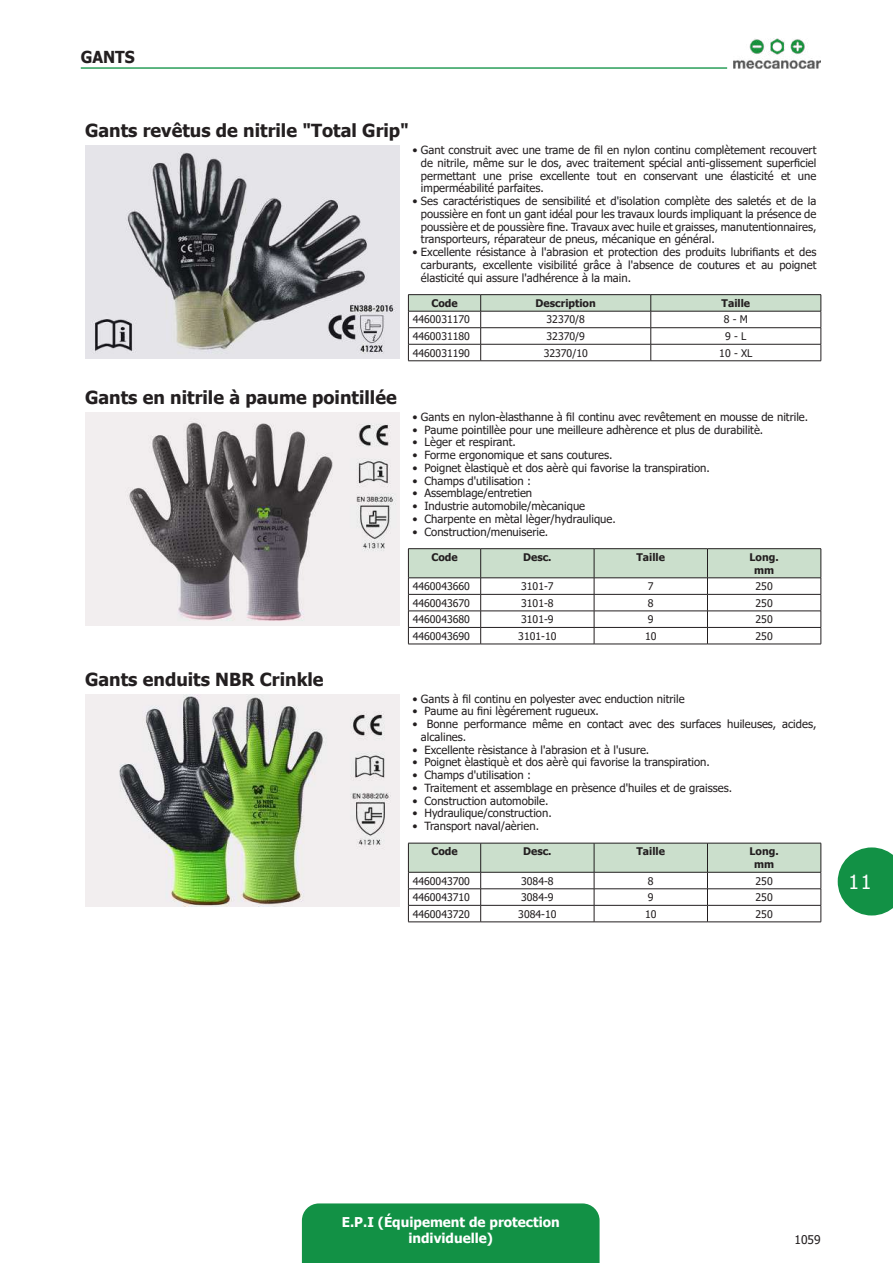
<style>
.page{position:relative;width:893px;height:1263px;background:#fff}
.page>*{position:absolute;margin:0;border:0;box-sizing:border-box;transform-origin:0 0}
.t1{font:19.5px "Tahoma";color:#fff}
.t2{font:700 18px "Tahoma";color:#231f20}
.t3{font:700 16.5px "Tahoma";color:#231f20;scale:.95 1}
.t4{font:700 13.5px/16.2px "Tahoma";color:#fff;text-align:center}
.t5{font:12px "Tahoma";color:#231f20}
.t6{font:11.25px/12.8px "Tahoma";color:#231f20;text-align:justify}
.t7{font:10.5px "Tahoma";color:#231f20}
.t8{font:700 10.5px/12.6px "Tahoma";color:#231f20;text-align:center}
</style>
<div class="page">
<div style="left:302px;top:1203px;width:298px;height:60px;background:#129145"></div>
<svg style="left:838px;top:847px;width:55px;height:68px;background:#37a262"></svg>
<img style="left:733px;top:38px;width:88px;height:31px">
<hr style="left:81px;top:67px;width:646px;height:2px;background:#2a9e59">
<img style="left:85px;top:146px;width:314px;height:212px">
<hr style="left:408px;top:294px;width:73px;height:1px;background:#231f20">
<hr style="left:481px;top:294px;width:170px;height:1px;background:#231f20">
<hr style="left:651px;top:294px;width:170px;height:1px;background:#231f20">
<svg style="left:408px;top:295px;width:414px;height:66px"></svg>
<hr style="left:408px;top:360px;width:73px;height:1px;background:#231f20">
<hr style="left:481px;top:360px;width:170px;height:1px;background:#231f20">
<hr style="left:651px;top:360px;width:170px;height:1px;background:#231f20">
<img style="left:85px;top:412px;width:314px;height:213px">
<hr style="left:408px;top:548px;width:73px;height:1px;background:#231f20">
<hr style="left:481px;top:548px;width:113px;height:1px;background:#231f20">
<hr style="left:594px;top:548px;width:113px;height:1px;background:#231f20">
<hr style="left:707px;top:548px;width:114px;height:1px;background:#231f20">
<svg style="left:408px;top:549px;width:414px;height:95px"></svg>
<hr style="left:408px;top:644px;width:73px;height:1px;background:#231f20">
<hr style="left:481px;top:644px;width:113px;height:1px;background:#231f20">
<hr style="left:594px;top:644px;width:113px;height:1px;background:#231f20">
<hr style="left:707px;top:644px;width:114px;height:1px;background:#231f20">
<img style="left:85px;top:694px;width:314px;height:213px">
<svg style="left:408px;top:843px;width:414px;height:79px"></svg>
<hr style="left:408px;top:922px;width:73px;height:1px;background:#231f20">
<hr style="left:481px;top:922px;width:113px;height:1px;background:#231f20">
<hr style="left:594px;top:922px;width:113px;height:1px;background:#231f20">
<hr style="left:707px;top:922px;width:114px;height:1px;background:#231f20">
<h3 class="t3" style="left:81px;top:45px;width:56px">Gants</h3>
<h2 class="t2" style="left:85px;top:118px;width:325px">Gants revêtus de nitrile "Total Grip"</h2>
<h2 class="t2" style="left:85px;top:385px;width:313px">Gants en nitrile à paume pointillée</h2>
<h2 class="t2" style="left:85px;top:666px;width:240px">Gants enduits NBR Crinkle</h2>
<p class="t6" style="left:421px;top:144px;width:397px;text-indent:-9px">• Gant construit avec une trame de fil en nylon continu complètement recouvert de nitrile, même sur le dos, avec traitement spécial anti-glissement superficiel permettant une prise excellente tout en conservant une élasticité et une imperméabilité parfaites.</p>
<p class="t6" style="left:421px;top:195px;width:397px;text-indent:-9px">• Ses caractéristiques de sensibilité et d'isolation complète des saletés et de la poussière en font un gant idéal pour les travaux lourds impliquant la présence de poussière et de poussière fine. Travaux avec huile et graisses, manutentionnaires, transporteurs, réparateur de pneus, mécanique en général.</p>
<p class="t6" style="left:421px;top:246px;width:397px;text-indent:-9px">• Excellente résistance à l'abrasion et protection des produits lubrifiants et des carburants, excellente visibilité grâce à l'absence de coutures et au poignet élasticité qui assure l'adhérence à la main.</p>
<p class="t8" style="left:431px;top:297px;width:28px">Code</p>
<p class="t8" style="left:536px;top:297px;width:62px">Description</p>
<p class="t8" style="left:722px;top:297px;width:30px">Taille</p>
<p class="t7" style="left:413px;top:313px;width:59px">4460031170</p>
<p class="t7" style="left:546px;top:313px;width:40px">32370/8</p>
<p class="t7" style="left:724px;top:313px;width:26px">8 - M</p>
<p class="t7" style="left:413px;top:329px;width:59px">4460031180</p>
<p class="t7" style="left:546px;top:329px;width:40px">32370/9</p>
<p class="t7" style="left:725px;top:329px;width:23px">9 - L</p>
<p class="t7" style="left:413px;top:346px;width:59px">4460031190</p>
<p class="t7" style="left:544px;top:346px;width:46px">32370/10</p>
<p class="t7" style="left:719px;top:346px;width:35px">10 - XL</p>
<p class="t6" style="left:412px;top:411px;width:397px">• Gants en nylon-èlasthanne à fil continu avec revêtement en mousse de nitrile.</p>
<p class="t6" style="left:412px;top:424px;width:352px">• Paume pointillèe pour une meilleure adhèrence et plus de durabilitè.</p>
<p class="t6" style="left:412px;top:437px;width:105px">• Lèger et respirant.</p>
<p class="t6" style="left:412px;top:449px;width:202px">• Forme ergonomique et sans coutures.</p>
<p class="t6" style="left:412px;top:462px;width:299px">• Poignet èlastiquè et dos aèrè qui favorise la transpiration.</p>
<p class="t6" style="left:412px;top:475px;width:120px">• Champs d'utilisation :</p>
<p class="t6" style="left:412px;top:488px;width:121px">• Assemblage/entretien</p>
<p class="t6" style="left:412px;top:500px;width:174px">• Industrie automobile/mècanique</p>
<p class="t6" style="left:412px;top:513px;width:205px">• Charpente en mètal lèger/hydraulique.</p>
<p class="t6" style="left:412px;top:526px;width:137px">• Construction/menuiserie.</p>
<p class="t8" style="left:431px;top:551px;width:28px">Code</p>
<p class="t8" style="left:523px;top:551px;width:30px">Desc.</p>
<p class="t8" style="left:637px;top:551px;width:30px">Taille</p>
<p class="t8" style="left:750px;top:551px;width:31px">Long. mm</p>
<p class="t7" style="left:413px;top:579px;width:59px">4460043660</p>
<p class="t7" style="left:521px;top:579px;width:34px">3101-7</p>
<p class="t7" style="left:648px;top:579px;width:7px">7</p>
<p class="t7" style="left:756px;top:579px;width:19px">250</p>
<p class="t7" style="left:413px;top:596px;width:59px">4460043670</p>
<p class="t7" style="left:521px;top:596px;width:34px">3101-8</p>
<p class="t7" style="left:648px;top:596px;width:7px">8</p>
<p class="t7" style="left:756px;top:596px;width:19px">250</p>
<p class="t7" style="left:413px;top:612px;width:59px">4460043680</p>
<p class="t7" style="left:521px;top:612px;width:34px">3101-9</p>
<p class="t7" style="left:648px;top:612px;width:7px">9</p>
<p class="t7" style="left:756px;top:612px;width:19px">250</p>
<p class="t7" style="left:413px;top:629px;width:59px">4460043690</p>
<p class="t7" style="left:518px;top:629px;width:40px">3101-10</p>
<p class="t7" style="left:645px;top:629px;width:13px">10</p>
<p class="t7" style="left:756px;top:629px;width:19px">250</p>
<p class="t6" style="left:412px;top:693px;width:274px">• Gants à fil continu en polyester avec enduction nitrile</p>
<p class="t6" style="left:412px;top:706px;width:188px">• Paume au fini lègérement rugueux.</p>
<p class="t6" style="left:421px;top:718px;width:397px;text-indent:-9px">• Bonne performance même en contact avec des surfaces huileuses, acides, alcalines.</p>
<p class="t6" style="left:412px;top:744px;width:238px">• Excellente rèsistance à l'abrasion et à l'usure.</p>
<p class="t6" style="left:412px;top:757px;width:299px">• Poignet èlastiquè et dos aèrè qui favorise la transpiration.</p>
<p class="t6" style="left:412px;top:769px;width:120px">• Champs d'utilisation :</p>
<p class="t6" style="left:412px;top:782px;width:321px">• Traitement et assemblage en prèsence d'huiles et de graisses.</p>
<p class="t6" style="left:412px;top:795px;width:137px">• Construction automobile.</p>
<p class="t6" style="left:412px;top:808px;width:141px">• Hydraulique/construction.</p>
<p class="t6" style="left:412px;top:820px;width:128px">• Transport naval/aèrien.</p>
<p class="t8" style="left:431px;top:846px;width:28px">Code</p>
<p class="t8" style="left:523px;top:846px;width:30px">Desc.</p>
<p class="t8" style="left:637px;top:846px;width:30px">Taille</p>
<p class="t8" style="left:750px;top:846px;width:31px">Long. mm</p>
<p class="t7" style="left:413px;top:874px;width:59px">4460043700</p>
<p class="t7" style="left:521px;top:874px;width:34px">3084-8</p>
<p class="t7" style="left:648px;top:874px;width:7px">8</p>
<p class="t7" style="left:756px;top:874px;width:19px">250</p>
<p class="t7" style="left:413px;top:890px;width:59px">4460043710</p>
<p class="t7" style="left:521px;top:890px;width:34px">3084-9</p>
<p class="t7" style="left:648px;top:890px;width:7px">9</p>
<p class="t7" style="left:756px;top:890px;width:19px">250</p>
<p class="t7" style="left:413px;top:907px;width:59px">4460043720</p>
<p class="t7" style="left:518px;top:907px;width:40px">3084-10</p>
<p class="t7" style="left:645px;top:907px;width:13px">10</p>
<p class="t7" style="left:756px;top:907px;width:19px">250</p>
<h1 class="t1" style="left:848px;top:869px;width:25px">11</h1>
<p class="t4" style="left:342px;top:1214px;width:219px">E.P.I (Équipement de protection individuelle)</p>
<p class="t5" style="left:794px;top:1231px;width:28px">1059</p>
</div>
